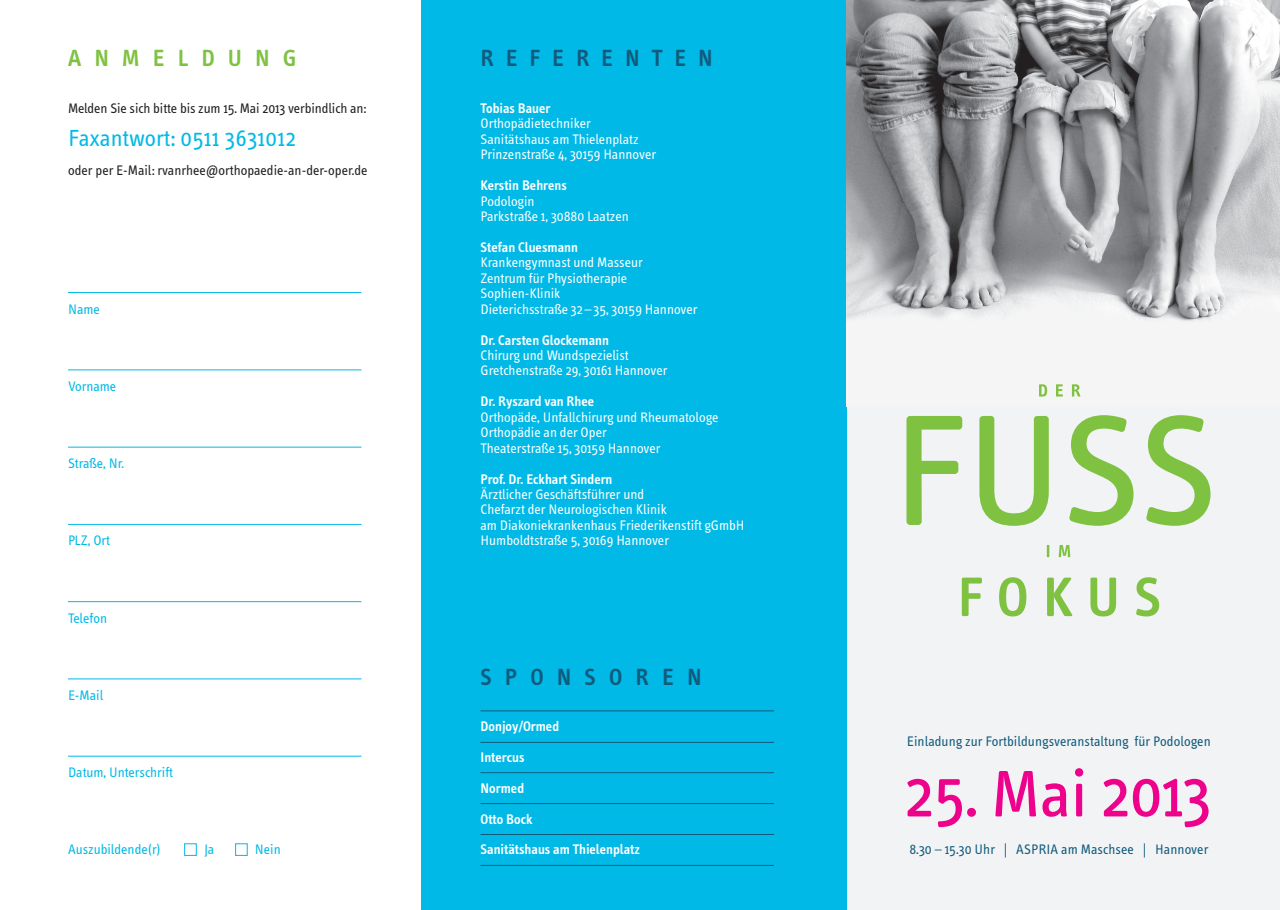
<style>
.page{position:relative;width:1280px;height:910px;background:#fff}
.page>*{position:absolute;margin:0;border:0;box-sizing:border-box;transform-origin:0 0}
.t1{font:24px "Info Text";letter-spacing:.005em;color:#00b9e7}
.t2{font:600 24px "Info Text";color:#115b7d}
.t3{font:600 24px "Info Text";letter-spacing:.55em;color:#7fc241}
.t4{font:14.25px/15.5px "Info Text";color:#fff}
.t5{font:600 14.25px/30.9px "Info Text";color:#fff}
.t6{font:14.25px "Info Text";letter-spacing:-.005em;color:#231f20}
.t7{font:14.25px "Info Text";letter-spacing:.005em;color:#115b7d}
.t8{font:14.25px "Info Text";color:#00b9e7}
</style>
<div class="page">
<div style="left:846px;top:0;width:434px;height:910px;background:#f2f3f4"></div>
<div style="left:421px;top:0;width:425px;height:910px;background:#00b9e7"></div>
<hr style="left:68px;top:292px;width:293px;height:1px;background:#00b9e7">
<hr style="left:68px;top:370px;width:293px;height:1px;background:#00b9e7">
<hr style="left:68px;top:447px;width:293px;height:1px;background:#00b9e7">
<hr style="left:68px;top:524px;width:293px;height:1px;background:#00b9e7">
<hr style="left:68px;top:601px;width:293px;height:1px;background:#00b9e7">
<hr style="left:68px;top:679px;width:293px;height:1px;background:#00b9e7">
<hr style="left:68px;top:756px;width:293px;height:1px;background:#00b9e7">
<div style="left:235px;top:843px;width:13px;height:13px;border:1px solid #00b9e7"></div>
<div style="left:184px;top:843px;width:13px;height:13px;border:1px solid #00b9e7"></div>
<img style="left:846px;top:0;width:434px;height:397px">
<svg style="left:906px;top:415px;width:304px;height:111px"></svg>
<svg style="left:1039px;top:384px;width:41px;height:12px"></svg>
<svg style="left:1047px;top:545px;width:23px;height:12px"></svg>
<svg style="left:962px;top:577px;width:197px;height:39px"></svg>
<svg style="left:907px;top:768px;width:301px;height:59px"></svg>
<hr style="left:480px;top:742px;width:294px;height:1px;background:#115b7d">
<hr style="left:480px;top:711px;width:294px;height:1px;background:#115b7d">
<hr style="left:480px;top:772px;width:294px;height:1px;background:#115b7d">
<hr style="left:480px;top:803px;width:294px;height:1px;background:#115b7d">
<hr style="left:480px;top:834px;width:294px;height:1px;background:#115b7d">
<hr style="left:480px;top:865px;width:294px;height:1px;background:#115b7d">
<h1 class="t3" style="left:68px;top:45px;width:230px">ANMELDUNG</h1>
<p class="t6" style="left:68px;top:100px;width:300px">Melden Sie sich bitte bis zum 15. Mai 2013 verbindlich an:</p>
<h1 class="t1" style="left:68px;top:125px;width:229px">Faxantwort: 0511 3631012</h1>
<p class="t6" style="left:68px;top:162px;width:301px">oder per E-Mail: rvanrhee@orthopaedie-an-der-oper.de</p>
<p class="t8" style="left:68px;top:301px;width:33px">Name</p>
<p class="t8" style="left:68px;top:378px;width:50px">Vorname</p>
<p class="t8" style="left:68px;top:456px;width:57px">Straße, Nr.</p>
<p class="t8" style="left:68px;top:533px;width:44px">PLZ, Ort</p>
<p class="t8" style="left:68px;top:610px;width:41px">Telefon</p>
<p class="t8" style="left:68px;top:687px;width:37px">E-Mail</p>
<p class="t8" style="left:68px;top:765px;width:107px">Datum, Unterschrift</p>
<p class="t8" style="left:68px;top:842px;width:94px">Auszubildende(r)</p>
<p class="t8" style="left:205px;top:842px;width:11px">Ja</p>
<p class="t8" style="left:255px;top:842px;width:27px">Nein</p>
<h1 class="t2" style="left:480px;top:45px;width:94px">Re feren</h1>
<h1 class="t2" style="left:652px;top:45px;width:42px">t en</h1>
<p class="t5" style="left:480px;top:93px;width:71px">Tobias Bauer</p>
<p class="t4" style="left:480px;top:116px;width:177px">Orthopädietechniker<br>Sanitätshaus am Thielenplatz<br>Prinzenstraße 4, 30159 Hannover</p>
<p class="t5" style="left:480px;top:170px;width:88px">Kerstin Behrens</p>
<p class="t4" style="left:480px;top:193px;width:150px">Podologin<br>Parkstraße 1, 30880 Laatzen</p>
<p class="t5" style="left:480px;top:232px;width:99px">Stefan Cluesmann</p>
<p class="t4" style="left:480px;top:255px;width:218px">Krankengymnast und Masseur<br>Zentrum für Physiotherapie<br>Sophien-Klinik<br>Dieterichsstraße 32–35, 30159 Hannover</p>
<p class="t5" style="left:480px;top:324px;width:130px">Dr. Carsten Glockemann</p>
<p class="t4" style="left:480px;top:348px;width:188px">Chirurg und Wundspezielist<br>Gretchenstraße 29, 30161 Hannover</p>
<p class="t5" style="left:480px;top:386px;width:115px">Dr. Ryszard van Rhee</p>
<p class="t4" style="left:480px;top:410px;width:240px">Orthopäde, Unfallchirurg und Rheumatologe<br>Orthopädie an der Oper<br>Theaterstraße 15, 30159 Hannover</p>
<p class="t5" style="left:480px;top:463px;width:134px">Prof. Dr. Eckhart Sindern</p>
<p class="t4" style="left:480px;top:487px;width:266px">Ärztlicher Geschäftsführer und<br>Chefarzt der Neurologischen Klinik<br>am Diakoniekrankenhaus Friederikenstift gGmbH Humboldtstraße 5, 30169 Hannover</p>
<h1 class="t2" style="left:480px;top:663px;width:96px">Spons</h1>
<h1 class="t2" style="left:609px;top:663px;width:49px">o ren</h1>
<p class="t5" style="left:480px;top:711px;width:161px">Donjoy/Ormed<br>Intercus<br>Normed<br>Otto Bock<br>Sanitätshaus am Thielenplatz</p>
<p class="t7" style="left:907px;top:734px;width:306px">Einladung zur Fortbildungsveranstaltung für Podologen</p>
<p class="t7" style="left:909px;top:842px;width:300px">8.30 – 15.30 Uhr | ASPRIA am Maschsee | Hannover</p>
</div>
